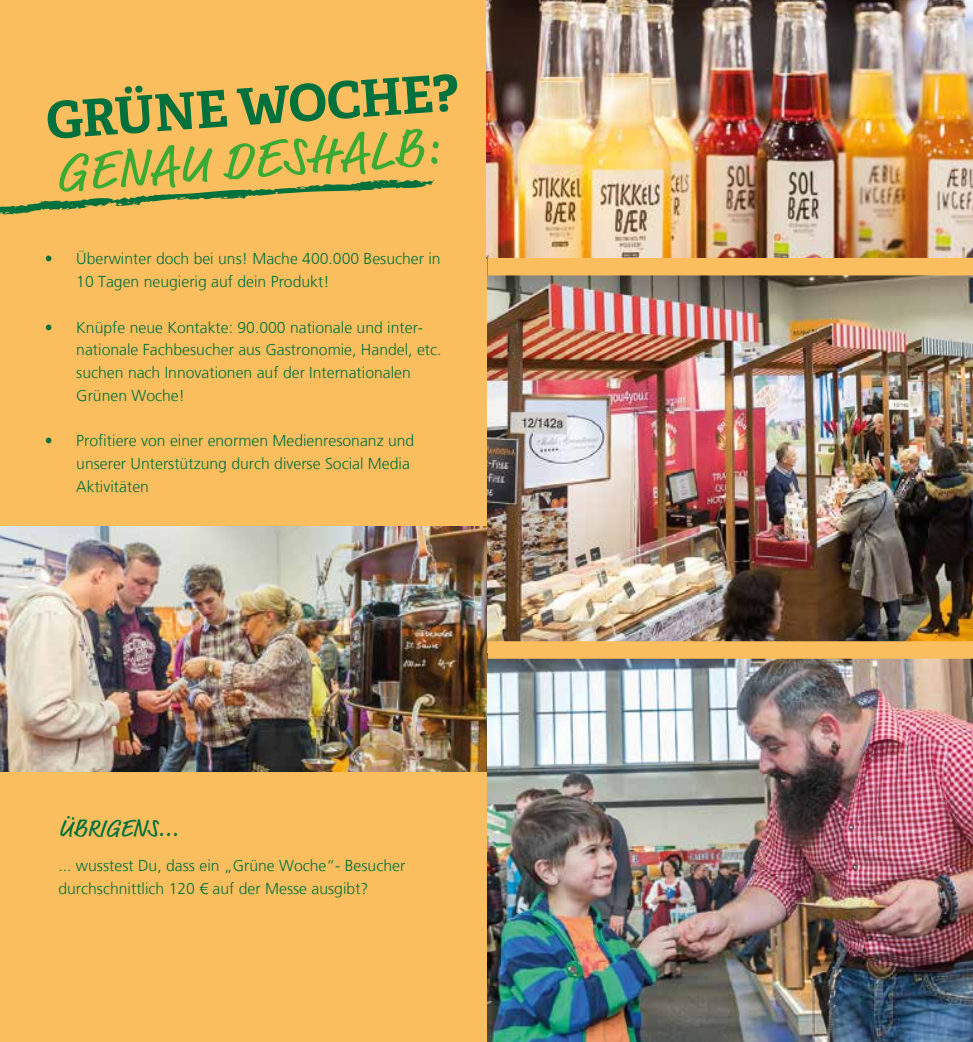
<style>
.page{position:relative;width:973px;height:1042px;background:#fff}
.page>*{position:absolute;margin:0;border:0;box-sizing:border-box;transform-origin:0 0}
.t1{font:53.38px "Market OT";color:#3aaa35}
.t2{font:700 50.93px "Adelle PE";color:#00713c}
.t3{font:24.5px "Market OT";color:#00713c}
.t4{font:300 15.75px/22.8px "Frutiger LT";color:#00713c}
</style>
<div class="page">
<div style="left:0;top:0;width:972px;height:1042px;background:#fbbe5e"></div>
<img style="left:488px;top:275px;width:484px;height:366px">
<img style="left:488px;top:659px;width:484px;height:383px">
<img style="left:486px;top:0;width:486px;height:258px">
<svg style="left:0;top:179px;width:435px;height:36px"></svg>
<img style="left:0;top:527px;width:486px;height:245px">
<h2 class="t2" style="left:44px;top:84px;width:415px;rotate:-4deg">GRÜNE WOCHE?</h2>
<h1 class="t1" style="left:53px;top:142px;width:384px;rotate:-4deg">GENAU DESHALB:</h1>
<p class="t4" style="left:76px;top:248px;width:366px;text-indent:-32px">• Überwinter doch bei uns! Mache 400.000 Besucher in<br>10 Tagen neugierig auf dein Produkt!</p>
<p class="t4" style="left:76px;top:316px;width:366px;text-indent:-32px">• Knüpfe neue Kontakte: 90.000 nationale und inter&shy;nationale Fachbesucher aus Gastronomie, Handel, etc. suchen nach Innovationen auf der Internationalen Grünen Woche!</p>
<p class="t4" style="left:76px;top:430px;width:339px;text-indent:-32px">• Profitiere von einer enormen Medienresonanz und unserer Unterstützung durch diverse Social Media<br>Aktivitäten</p>
<h3 class="t3" style="left:58px;top:813px;width:122px">ÜBRIGENS...</h3>
<p class="t4" style="left:58px;top:854px;width:348px">... wusstest Du, dass ein „Grüne Woche“- Besucher durchschnittlich 120 € auf der Messe ausgibt?</p>
</div>
